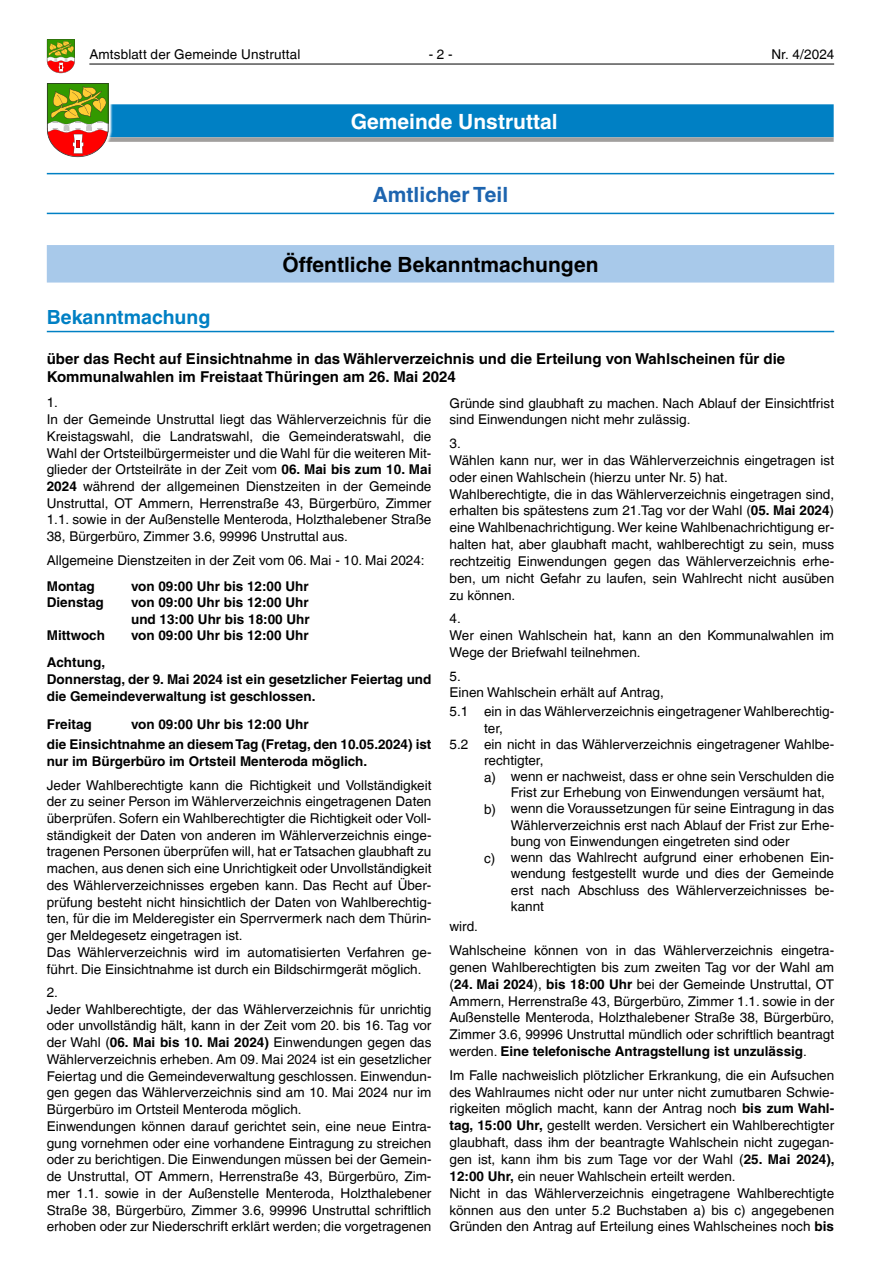
<style>
.page{position:relative;width:881px;height:1263px;background:#fff}
.page>*{position:absolute;margin:0;border:0;box-sizing:border-box;transform-origin:0 0}
.t1{font:700 21px "Helvetica LT";color:#000}
.t2{font:700 21px "Helvetica LT";color:#fff}
.t3{font:700 21px "Helvetica LT";color:#1d64af}
.t4{font:700 19.5px "Helvetica LT";color:#0080c4}
.t5{font:700 15px/18.3px "Helvetica LT";color:#000}
.t6{font:13.5px/16.8px "Helvetica LT";color:#000}
.t7{font:700 13.5px/16.8px "Helvetica LT";color:#000}
.s1{font-weight:700}
</style>
<div class="page">
<hr style="left:89px;top:64px;width:744px;height:1px;background:#000">
<svg style="left:47px;top:40px;width:28px;height:33px"></svg>
<hr style="left:47px;top:173px;width:786px;height:1px;background:#0080c4">
<hr style="left:47px;top:213px;width:786px;height:1px;background:#0080c4">
<div style="left:47px;top:245px;width:786px;height:38px;background:#a8c9ea"></div>
<hr style="left:47px;top:331px;width:786px;height:1px;background:#0080c4">
<div style="left:75px;top:104px;width:758px;height:33px;background:#0080c4"></div>
<div style="left:75px;top:137px;width:758px;height:5px;background:#a19f9d"></div>
<div style="left:43px;top:79px;width:69px;height:82px;background:#fff"></div>
<svg style="left:47px;top:83px;width:62px;height:74px"></svg>
<p class="t6" style="left:89px;top:46px;width:212px">Amtsblatt der Gemeinde Unstruttal</p>
<p class="t6" style="left:428px;top:46px;width:26px">- 2 -</p>
<p class="t6" style="left:771px;top:46px;width:64px">Nr. 4/2024</p>
<h1 class="t2" style="left:350px;top:109px;width:208px">Gemeinde Unstruttal</h1>
<h1 class="t3" style="left:372px;top:182px;width:137px">Amtlicher Teil</h1>
<h1 class="t1" style="left:282px;top:252px;width:317px">Öffentliche Bekanntmachungen</h1>
<h2 class="t4" style="left:47px;top:306px;width:165px">Bekanntmachung</h2>
<p class="t5" style="left:47px;top:349px;width:739px">über das Recht auf Einsichtnahme in das Wählerverzeichnis und die Erteilung von Wahlscheinen für die<br>Kommunalwahlen im Freistaat Thüringen am 26. Mai 2024</p>
<p class="t6" style="left:47px;top:394px;width:386px">1.<br>In der Gemeinde Unstruttal liegt das Wählerverzeichnis für die Kreistagswahl, die Landratswahl, die Gemeinderatswahl, die Wahl der Ortsteilbürgermeister und die Wahl für die weiteren Mit&shy;glieder der Ortsteilräte in der Zeit vom <span class="s1">06. Mai bis zum 10. Mai 2024</span> während der allgemeinen Dienstzeiten in der Gemeinde Unstruttal, OT Ammern, Herrenstraße 43, Bürgerbüro, Zimmer 1.1. sowie in der Außenstelle Menteroda, Holzthalebener Straße 38, Bürgerbüro, Zimmer 3.6, 99996 Unstruttal aus.</p>
<p class="t6" style="left:47px;top:551px;width:379px">Allgemeine Dienstzeiten in der Zeit vom 06. Mai - 10. Mai 2024:</p>
<p class="t7" style="left:47px;top:578px;width:49px">Montag</p>
<p class="t7" style="left:131px;top:578px;width:179px">von 09:00 Uhr bis 12:00 Uhr</p>
<p class="t7" style="left:47px;top:594px;width:58px">Dienstag</p>
<p class="t7" style="left:131px;top:594px;width:180px">von 09:00 Uhr bis 12:00 Uhr und 13:00 Uhr bis 18:00 Uhr</p>
<p class="t7" style="left:47px;top:627px;width:60px">Mittwoch</p>
<p class="t7" style="left:131px;top:627px;width:179px">von 09:00 Uhr bis 12:00 Uhr</p>
<p class="t7" style="left:47px;top:654px;width:386px">Achtung,<br>Donnerstag, der 9. Mai 2024 ist ein gesetzlicher Feiertag und die Gemeindeverwaltung ist geschlossen.</p>
<p class="t7" style="left:47px;top:715px;width:46px">Freitag</p>
<p class="t6" style="left:449px;top:394px;width:386px">Gründe sind glaubhaft zu machen. Nach Ablauf der Einsichtfrist sind Einwendungen nicht mehr zulässig.</p>
<p class="t6" style="left:449px;top:435px;width:386px">3.<br>Wählen kann nur, wer in das Wählerverzeichnis eingetragen ist oder einen Wahlschein (hierzu unter Nr. 5) hat.<br>Wahlberechtigte, die in das Wählerverzeichnis eingetragen sind, erhalten bis spätestens zum 21.Tag vor der Wahl (<span class="s1">05. Mai 2024</span>) eine Wahlbenachrichtigung. Wer keine Wahlbenachrichtigung er&shy;halten hat, aber glaubhaft macht, wahlberechtigt zu sein, muss rechtzeitig Einwendungen gegen das Wählerverzeichnis erhe&shy;ben, um nicht Gefahr zu laufen, sein Wahlrecht nicht ausüben zu können.</p>
<p class="t6" style="left:449px;top:610px;width:386px">4.<br>Wer einen Wahlschein hat, kann an den Kommunalwahlen im<br>Wege der Briefwahl teilnehmen.</p>
<p class="t6" style="left:449px;top:667px;width:216px">5.<br>Einen Wahlschein erhält auf Antrag,</p>
<p class="t6" style="left:449px;top:703px;width:386px">5.1 ein in das Wählerverzeichnis eingetragener Wahlberechtig-</p>
<p class="t6" style="left:484px;top:720px;width:20px">ter,</p>
<p class="t6" style="left:449px;top:735px;width:386px">5.2 ein nicht in das Wählerverzeichnis eingetragener Wahlbe-</p>
<p class="t6" style="left:484px;top:752px;width:61px">rechtigter,</p>
<p class="t6" style="left:484px;top:768px;width:351px">a) wenn er nachweist, dass er ohne sein Verschulden die</p>
<p class="t6" style="left:510px;top:784px;width:315px">Frist zur Erhebung von Einwendungen versäumt hat,</p>
<p class="t6" style="left:484px;top:800px;width:351px">b) wenn die Voraussetzungen für seine Eintragung in das</p>
<p class="t6" style="left:510px;top:816px;width:324px">Wählerverzeichnis erst nach Ablauf der Frist zur Erhe-</p>
<p class="t6" style="left:510px;top:833px;width:280px">bung von Einwendungen eingetreten sind oder</p>
<p class="t6" style="left:484px;top:848px;width:351px">c) wenn das Wahlrecht aufgrund einer erhobenen Ein-</p>
<p class="t6" style="left:510px;top:865px;width:324px">wendung festgestellt wurde und dies der Gemeinde</p>
<p class="t6" style="left:510px;top:881px;width:324px">erst nach Abschluss des Wählerverzeichnisses be-</p>
<p class="t6" style="left:510px;top:898px;width:35px">kannt</p>
<p class="t6" style="left:449px;top:915px;width:386px;line-height:23.5px">wird.<br>Wahlscheine können von in das Wählerverzeichnis eingetra-</p>
<p class="t6" style="left:449px;top:959px;width:386px;text-align:justify">genen Wahlberechtigten bis zum zweiten Tag vor der Wahl am (<span class="s1">24. Mai 2024</span>), <span class="s1">bis 18:00 Uhr</span> bei der Gemeinde Unstruttal, OT Ammern, Herrenstraße 43, Bürgerbüro, Zimmer 1.1. sowie in der Außenstelle Menteroda, Holzthalebener Straße 38, Bürgerbüro, Zimmer 3.6, 99996 Unstruttal mündlich oder schriftlich beantragt werden. <span class="s1">Eine telefonische Antragstellung ist unzulässig</span>.</p>
<p class="t6" style="left:449px;top:1066px;width:386px">Im Falle nachweislich plötzlicher Erkrankung, die ein Aufsuchen des Wahlraumes nicht oder nur unter nicht zumutbaren Schwie&shy;rigkeiten möglich macht, kann der Antrag noch <span class="s1">bis zum Wahl&shy;tag, 15:00 Uhr,</span> gestellt werden. Versichert ein Wahlberechtigter glaubhaft, dass ihm der beantragte Wahlschein nicht zugegan&shy;gen ist, kann ihm bis zum Tage vor der Wahl (<span class="s1">25. Mai 2024), 12:00 Uhr,</span> ein neuer Wahlschein erteilt werden.<br>Nicht in das Wählerverzeichnis eingetragene Wahlberechtigte können aus den unter 5.2 Buchstaben a) bis c) angegebenen Gründen den Antrag auf Erteilung eines Wahlscheines noch <span class="s1">bis</span></p>
<p class="t7" style="left:47px;top:714px;width:386px;line-height:20.4px;text-indent:84px">von 09:00 Uhr bis 12:00 Uhr<br>die Einsichtnahme an diesem Tag (Fretag, den 10.05.2024) ist</p>
<p class="t7" style="left:47px;top:753px;width:322px">nur im Bürgerbüro im Ortsteil Menteroda möglich.</p>
<p class="t6" style="left:47px;top:776px;width:386px">Jeder Wahlberechtigte kann die Richtigkeit und Vollständigkeit der zu seiner Person im Wählerverzeichnis eingetragenen Daten überprüfen. Sofern ein Wahlberechtigter die Richtigkeit oder Voll&shy;ständigkeit der Daten von anderen im Wählerverzeichnis einge&shy;tragenen Personen überprüfen will, hat er Tatsachen glaubhaft zu machen, aus denen sich eine Unrichtigkeit oder Unvollständigkeit des Wählerverzeichnisses ergeben kann. Das Recht auf Über&shy;prüfung besteht nicht hinsichtlich der Daten von Wahlberechtig&shy;ten, für die im Melderegister ein Sperrvermerk nach dem Thürin&shy;ger Meldegesetz eingetragen ist.<br>Das Wählerverzeichnis wird im automatisierten Verfahren ge&shy;führt. Die Einsichtnahme ist durch ein Bildschirmgerät möglich.</p>
<p class="t6" style="left:47px;top:984px;width:386px">2.<br>Jeder Wahlberechtigte, der das Wählerverzeichnis für unrichtig oder unvollständig hält, kann in der Zeit vom 20. bis 16. Tag vor der Wahl (<span class="s1">06. Mai bis 10. Mai 2024)</span> Einwendungen gegen das Wählerverzeichnis erheben. Am 09. Mai 2024 ist ein gesetzlicher Feiertag und die Gemeindeverwaltung geschlossen. Einwendun&shy;gen gegen das Wählerverzeichnis sind am 10. Mai 2024 nur im Bürgerbüro im Ortsteil Menteroda möglich.<br>Einwendungen können darauf gerichtet sein, eine neue Eintra&shy;gung vornehmen oder eine vorhandene Eintragung zu streichen oder zu berichtigen. Die Einwendungen müssen bei der Gemein&shy;de Unstruttal, OT Ammern, Herrenstraße 43, Bürgerbüro, Zim&shy;mer 1.1. sowie in der Außenstelle Menteroda, Holzthalebener Straße 38, Bürgerbüro, Zimmer 3.6, 99996 Unstruttal schriftlich erhoben oder zur Niederschrift erklärt werden; die vorgetragenen</p>
</div>
